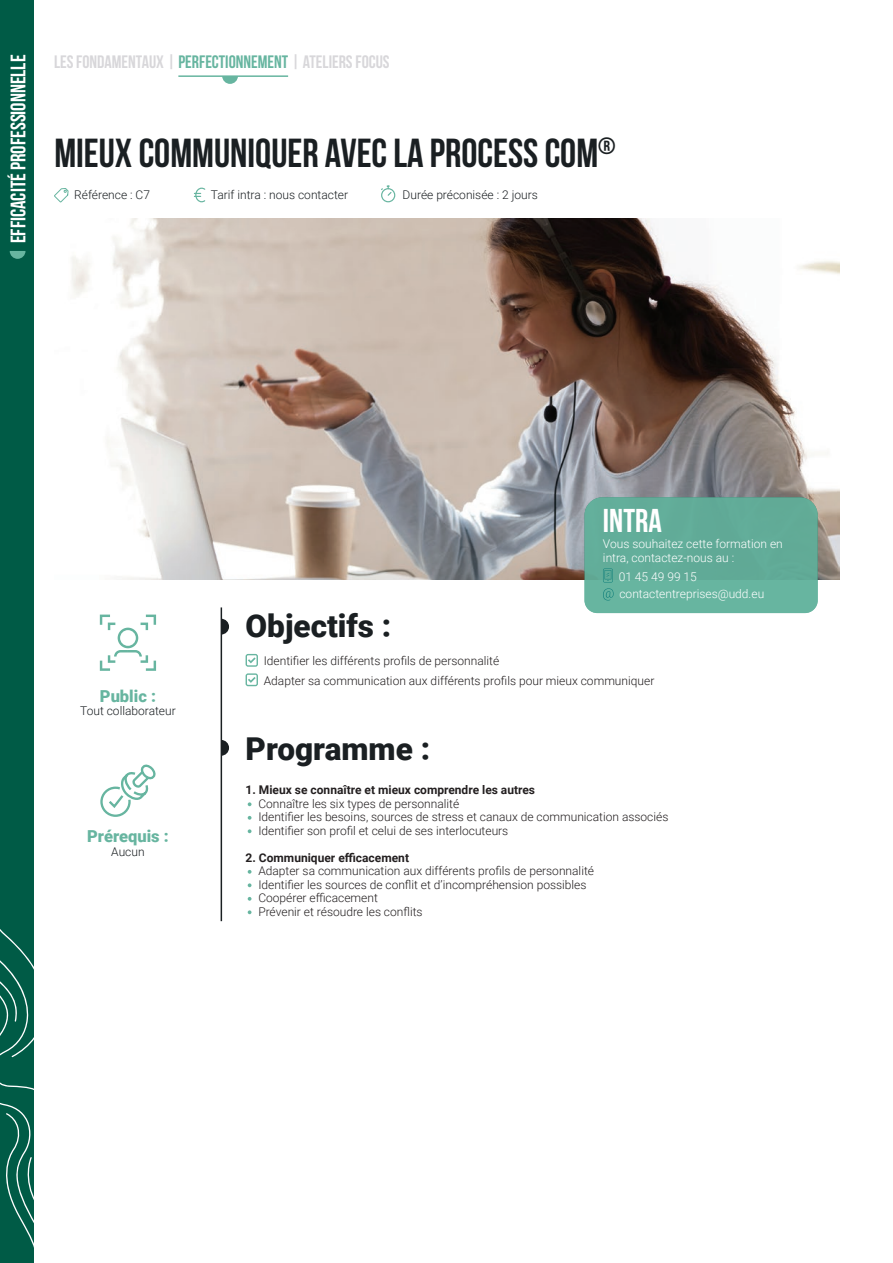
<style>
.page{position:relative;width:893px;height:1263px;background:#fff}
.page>*{position:absolute;margin:0;border:0;box-sizing:border-box;transform-origin:0 0}
.t1{font:40.5px "Bebas Neue";color:#1a1f22}
.t2{font:33px "Bebas Neue";color:#fff}
.t3{font:900 31.5px "Roboto";color:#1a1f22}
.t4{font:21px "Bebas Neue";color:#fff}
.t5{font:18px "Bebas Neue";color:#d8d7da}
.t6{font:900 16.5px "Roboto";color:#67b5a0}
.t7{font:300 12px/13.5px "Roboto";color:#231f20}
.t8{font:300 12px/13.5px "Roboto";color:#fff}
.t9{font:300 12px "Roboto";color:#1a1f22}
.t10{font:700 12px "Roboto";color:#231f20}
.s1{color:#67b5a0}
</style>
<div class="page">
<svg style="left:100px;top:764px;width:56px;height:53px"></svg>
<svg style="left:100px;top:615px;width:56px;height:56px"></svg>
<svg style="left:246px;top:654px;width:12px;height:13px"></svg>
<svg style="left:246px;top:673px;width:12px;height:13px"></svg>
<hr style="left:221px;top:607px;width:1px;height:314px;background:#1a1f22">
<svg style="left:222px;top:619px;width:7px;height:15px"></svg>
<svg style="left:222px;top:740px;width:7px;height:16px"></svg>
<svg style="left:54px;top:188px;width:15px;height:15px"></svg>
<svg style="left:194px;top:187px;width:12px;height:16px"></svg>
<div style="left:381px;top:188px;width:14px;height:14px;border:1px solid #67b5a0;border-radius:50%"></div>
<svg style="left:381px;top:185px;width:12px;height:12px"></svg>
<svg style="left:248px;top:802px;width:3px;height:4px"></svg>
<svg style="left:248px;top:816px;width:3px;height:4px"></svg>
<svg style="left:248px;top:829px;width:3px;height:4px"></svg>
<svg style="left:248px;top:870px;width:3px;height:4px"></svg>
<svg style="left:248px;top:883px;width:3px;height:4px"></svg>
<svg style="left:248px;top:897px;width:3px;height:4px"></svg>
<svg style="left:248px;top:910px;width:3px;height:4px"></svg>
<img style="left:71px;top:219px;width:768px;height:361px">
<hr style="left:178px;top:75px;width:110px;height:2px;background:#67b5a0">
<svg style="left:222px;top:77px;width:16px;height:7px"></svg>
<div style="left:584px;top:497px;width:234px;height:116px;background:#62ad99"></div>
<div style="left:0;top:0;width:34px;height:1263px;background:#005b46"></div>
<svg style="left:0;top:929px;width:34px;height:319px"></svg>
<svg style="left:10px;top:251px;width:16px;height:8px"></svg>
<h3 class="t4" style="left:7px;top:243px;width:190px;rotate:-90deg">EFFICACITÉ PROFESSIONNELLE</h3>
<h3 class="t5" style="left:54px;top:52px;width:337px">LES FONDAMENTAUX | <span class="s1">PERFECTIONNEMENT</span> | ATELIERS FOCUS</h3>
<h1 class="t1" style="left:54px;top:131px;width:563px">MIEUX COMMUNIQUER AVEC LA PROCESS COM<sup>®</sup></h1>
<p class="t9" style="left:74px;top:187px;width:77px">Référence : C7</p>
<p class="t9" style="left:211px;top:187px;width:139px">Tarif intra : nous contacter</p>
<p class="t9" style="left:403px;top:187px;width:137px">Durée préconisée : 2 jours</p>
<h3 class="t6" style="left:100px;top:684px;width:58px">Public :</h3>
<p class="t9" style="left:80px;top:703px;width:97px">Tout collaborateur</p>
<h3 class="t6" style="left:87px;top:825px;width:83px">Prérequis :</h3>
<p class="t9" style="left:111px;top:843px;width:35px">Aucun</p>
<h2 class="t2" style="left:603px;top:503px;width:60px">INTRA</h2>
<p class="t8" style="left:603px;top:536px;width:181px">Vous souhaitez cette formation en intra, contactez-nous au :</p>
<p class="t8" style="left:619px;top:568px;width:147px;line-height:16.5px">01 45 49 99 15 contactentreprises@udd.eu</p>
<h3 class="t3" style="left:246px;top:604px;width:147px">Objectifs :</h3>
<p class="t7" style="left:264px;top:651px;width:392px;line-height:19.5px">Identifier les différents profils de personnalité<br>Adapter sa communication aux différents profils pour mieux communiquer</p>
<h3 class="t3" style="left:246px;top:726px;width:186px">Programme :</h3>
<p class="t10" style="left:246px;top:781px;width:291px">1. Mieux se connaître et mieux comprendre les autres</p>
<p class="t7" style="left:258px;top:796px;width:412px">Connaître les six types de personnalité<br>Identifier les besoins, sources de stress et canaux de communication associés<br>Identifier son profil et celui de ses interlocuteurs</p>
<p class="t10" style="left:246px;top:849px;width:165px">2. Communiquer efficacement</p>
<p class="t7" style="left:258px;top:864px;width:337px">Adapter sa communication aux différents profils de personnalité Identifier les sources de conflit et d’incompréhension possibles Coopérer efficacement<br>Prévenir et résoudre les conflits</p>
</div>
